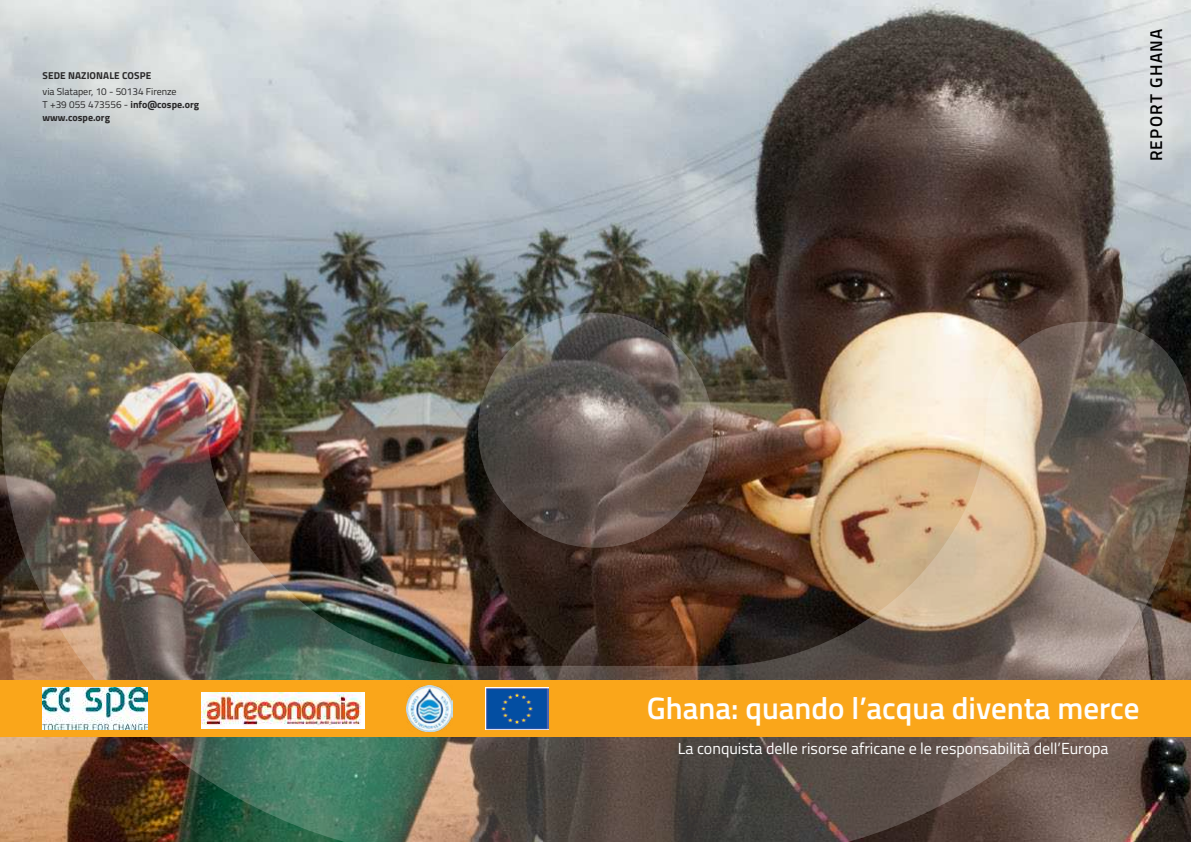
<style>
.page{position:relative;width:1191px;height:842px;background:#fff}
.page>*{position:absolute;margin:0;border:0;box-sizing:border-box;transform-origin:0 0}
.t1{font:600 31px "Titillium Web";color:#fff}
.t2{font:600 17px "Titillium Web";letter-spacing:.08em;color:#000}
.t3{font:16px "Titillium Web";color:#fff}
.t4{font:10px/13px "Titillium Web";color:#292829}
.t5{font:700 10px "Titillium Web";letter-spacing:.01em;color:#292829}
.s1{font-weight:700}
</style>
<div class="page">
<img style="left:0;top:0;width:1191px;height:842px">
<img style="left:2px;top:321px;width:1189px;height:521px">
<div style="left:0;top:680px;width:1191px;height:57px;background:#faa61a"></div>
<img style="left:43px;top:687px;width:105px;height:42px">
<img style="left:407px;top:685px;width:45px;height:46px">
<img style="left:486px;top:687px;width:62px;height:42px">
<img style="left:201px;top:692px;width:164px;height:37px">
<p class="t5" style="left:43px;top:72px;width:110px">sede nazionale CosPe</p>
<p class="t4" style="left:43px;top:85px;width:158px">via Slataper, 10 - 50134 Firenze<br>t +39 055 473556 - <span class="s1">info@cospe.org www.cospe.org</span></p>
<h2 class="t2" style="left:1146px;top:161px;width:134px;rotate:-90deg">RepoRt Ghana</h2>
<h1 class="t1" style="left:647px;top:690px;width:494px">Ghana: quando l’acqua diventa merce</h1>
<h3 class="t3" style="left:678px;top:739px;width:432px">La conquista delle risorse africane e le responsabilità dell’Europa</h3>
</div>
